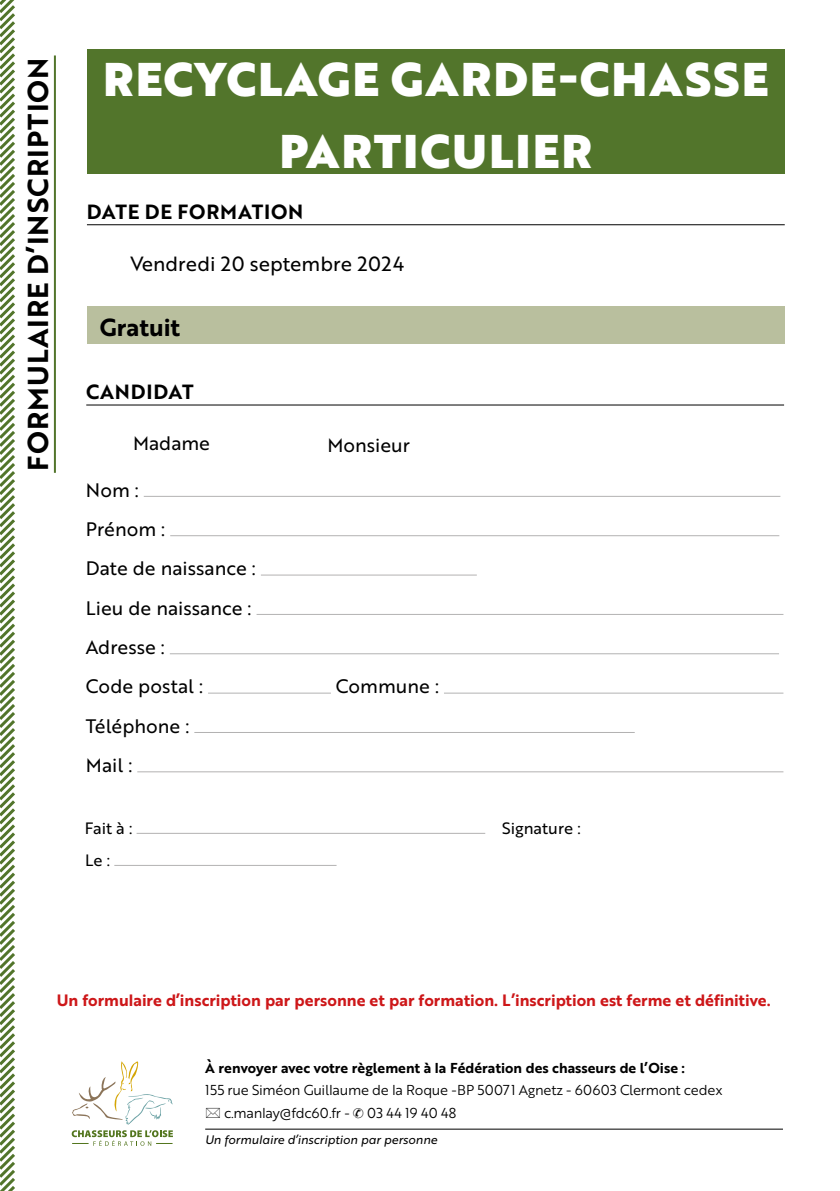
<style>
.page{position:relative;width:840px;height:1191px;background:#fff}
.page>*{position:absolute;margin:0;border:0;box-sizing:border-box;transform-origin:0 0}
.t1{font:46px/72px "Brother 1816 Black";letter-spacing:.04em;color:#fff;text-align:center}
.t2{font:28px "Brother 1816 Bold";letter-spacing:.04em;color:#000}
.t3{font:24px "Brother 1816 Bold";color:#000}
.t4{font:20px "Brother 1816 Regular";color:#000}
.t5{font:20px "Brother 1816 Bold";letter-spacing:.04em;color:#000}
.t6{font:19px/39.4px "Brother 1816 Regular";color:#000}
.t7{font:16px "Brother 1816 Bold";color:#cd1719}
.t8{font:16px "Brother 1816 Regular";color:#000}
.t9{font:14px/22.4px "Brother 1816 Book";letter-spacing:-.02em;color:#000}
.t10{font:14px "Brother 1816 Bold";color:#000}
.t11{font:12px "Brother 1816 Regular Italic";color:#000}
</style>
<div class="page">
<div style="left:87px;top:306px;width:697px;height:38px;background:#b9bf9e"></div>
<hr style="left:54px;top:55px;width:2px;height:418px;background:#52752b">
<hr style="left:136px;top:833px;width:349px;height:1px;background:#b3b2b2">
<div style="left:87px;top:50px;width:697px;height:124px;background:#52752b"></div>
<hr style="left:114px;top:865px;width:222px;height:1px;background:#b3b2b2">
<hr style="left:144px;top:496px;width:636px;height:1px;background:#b3b2b2">
<hr style="left:170px;top:535px;width:608px;height:1px;background:#b3b2b2">
<hr style="left:261px;top:575px;width:215px;height:1px;background:#b3b2b2">
<hr style="left:256px;top:614px;width:527px;height:1px;background:#b3b2b2">
<hr style="left:170px;top:653px;width:608px;height:1px;background:#b3b2b2">
<hr style="left:208px;top:693px;width:123px;height:1px;background:#b3b2b2">
<hr style="left:443px;top:693px;width:340px;height:1px;background:#b3b2b2">
<hr style="left:194px;top:732px;width:440px;height:1px;background:#b3b2b2">
<hr style="left:137px;top:771px;width:646px;height:1px;background:#b3b2b2">
<svg style="left:0;top:0;width:15px;height:1191px"></svg>
<hr style="left:87px;top:224px;width:697px;height:1px;background:#000">
<hr style="left:86px;top:405px;width:697px;height:1px;background:#000">
<svg style="left:72px;top:1130px;width:101px;height:15px"></svg>
<svg style="left:72px;top:1061px;width:101px;height:63px"></svg>
<hr style="left:205px;top:1128px;width:577px;height:1px;background:#000">
<h2 class="t2" style="left:17px;top:471px;width:415px;rotate:-90deg">FORMULAIRE D’INSCRIPTION</h2>
<h1 class="t1" style="left:103px;top:42px;width:666px">RECYCLAGE GARDE-CHASSE<br>PARTICULIER</h1>
<p class="t5" style="left:87px;top:196px;width:218px">DATE DE FORMATION</p>
<p class="t4" style="left:130px;top:249px;width:274px">Vendredi 20 septembre 2024</p>
<p class="t3" style="left:100px;top:309px;width:82px">Gratuit</p>
<p class="t5" style="left:86px;top:377px;width:109px">CANDIDAT</p>
<p class="t6" style="left:133px;top:423px;width:78px">Madame</p>
<p class="t6" style="left:327px;top:424px;width:84px">Monsieur</p>
<p class="t6" style="left:86px;top:469px;width:171px">Nom :<br>Prénom :<br>Date de naissance :<br>Lieu de naissance :<br>Adresse :<br>Code postal :</p>
<p class="t6" style="left:86px;top:705px;width:105px">Téléphone :<br>Mail :</p>
<p class="t6" style="left:336px;top:666px;width:104px">Commune :</p>
<p class="t8" style="left:85px;top:816px;width:49px">Fait à :</p>
<p class="t8" style="left:502px;top:816px;width:80px">Signature :</p>
<p class="t8" style="left:85px;top:848px;width:26px">Le :</p>
<p class="t7" style="left:57px;top:988px;width:714px">Un formulaire d’inscription par personne et par formation. L’inscription est ferme et définitive.</p>
<p class="t10" style="left:205px;top:1057px;width:481px">À renvoyer avec votre règlement à la Fédération des chasseurs de l’Oise :</p>
<p class="t9" style="left:224px;top:1078px;width:499px;text-indent:-19px">155 rue Siméon Guillaume de la Roque -BP 50071 Agnetz - 60603 Clermont cedex c.manlay@fdc60.fr - ✆ 03 44 19 40 48</p>
<p class="t11" style="left:205px;top:1130px;width:233px">Un formulaire d’inscription par personne</p>
</div>
